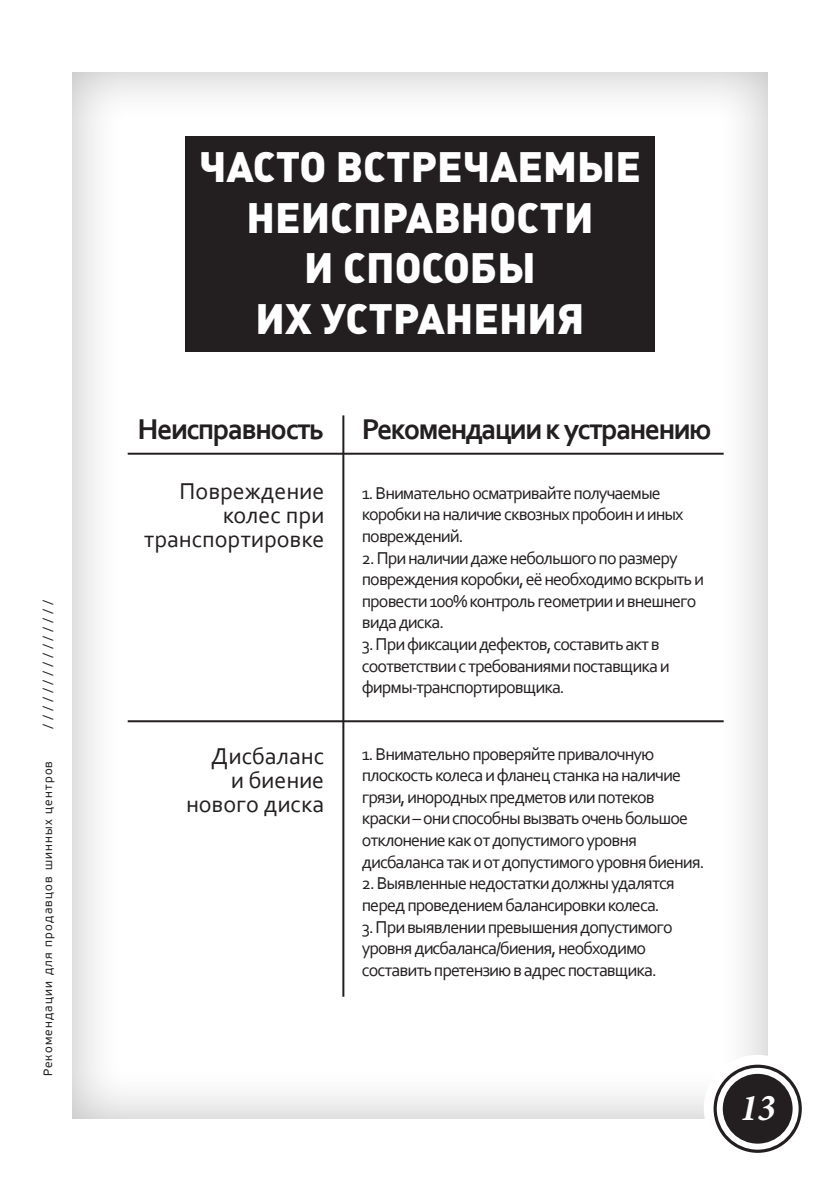
<style>
.page{position:relative;width:840px;height:1191px;background:#fff}
.page>*{position:absolute;margin:0;border:0;box-sizing:border-box;transform-origin:0 0}
.t1{font:900 42px/50.4px "Plumb";color:#fff;text-align:center}
.t2{font:italic 700 condensed 38px "Minion Pro";color:#fff}
.t3{font:700 30px "Corbel";letter-spacing:-.05em;color:#231f20}
.t4{font:24px/24px "Corbel";color:#231f20;text-align:right}
.t5{font:18px/21.6px "Corbel";letter-spacing:-.05em;color:#231f20}
.t6{font:12px "PF Beau Sans Pro";letter-spacing:.1em;color:#231f20}
</style>
<div class="page">
<div style="left:57px;top:65px;width:712px;height:1054px;background:#231f20;opacity:.3"></div>
<div style="left:185px;top:136px;width:469px;height:215px;background:#231f20"></div>
<div style="left:703px;top:1054px;width:108px;height:108px;background:#fff;border-radius:50%"></div>
<svg style="left:713px;top:1064px;width:88px;height:88px;background:#433f40"></svg>
<div style="left:716px;top:1067px;width:82px;height:82px;border:6px solid #fff;border-radius:50%"></div>
<hr style="left:128px;top:453px;width:595px;height:2px;background:#231f20">
<hr style="left:128px;top:720px;width:595px;height:2px;background:#231f20">
<hr style="left:342px;top:415px;width:2px;height:581px;background:#231f20">
<p class="t6" style="left:41px;top:728px;width:130px;rotate:-90deg">///////////////</p>
<p class="t6" style="left:41px;top:1076px;width:317px;rotate:-90deg">Рекомендации для продавцов шинных центров</p>
<p class="t1" style="left:199px;top:141px;width:443px">ЧАСТО ВСТРЕЧАЕМЫЕ<br>НЕИСПРАВНОСТИ</p>
<p class="t1" style="left:304px;top:242px;width:233px">И СПОСОБЫ</p>
<p class="t1" style="left:255px;top:293px;width:330px">ИХ УСТРАНЕНИЯ</p>
<p class="t3" style="left:137px;top:410px;width:188px">Неисправность</p>
<p class="t4" style="left:144px;top:478px;width:182px">Повреждение колес при транспортировке</p>
<p class="t4" style="left:211px;top:743px;width:115px">Дисбаланс</p>
<p class="t4" style="left:230px;top:767px;width:95px">и биение</p>
<p class="t4" style="left:186px;top:791px;width:140px">нового диска</p>
<p class="t3" style="left:361px;top:410px;width:351px">Рекомендации к устранению</p>
<p class="t5" style="left:361px;top:481px;width:323px">1. Внимательно осматривайте получаемые коробки на наличие сквозных пробоин и иных повреждений.</p>
<p class="t5" style="left:361px;top:546px;width:343px">2. При наличии даже небольшого по размеру повреждения коробки, её необходимо вскрыть и провести 100% контроль геометрии и внешнего вида диска.</p>
<p class="t5" style="left:361px;top:633px;width:309px">3. При фиксации дефектов, составить акт в соответствии с требованиями поставщика и фирмы-транспортировщика.</p>
<p class="t5" style="left:361px;top:742px;width:344px">1. Внимательно проверяйте привалочную плоскость колеса и фланец станка на наличие грязи, инородных предметов или потеков краски – они способны вызвать очень большое отклонение как от допустимого уровня дисбаланса так и от допустимого уровня биения.</p>
<p class="t5" style="left:361px;top:872px;width:314px">2. Выявленные недостатки должны удалятся перед проведением балансировки колеса.</p>
<p class="t5" style="left:361px;top:915px;width:312px">3. При выявлении превышения допустимого уровня дисбаланса/биения, необходимо составить претензию в адрес поставщика.</p>
<p class="t2" style="left:739px;top:1081px;width:37px">13</p>
</div>
